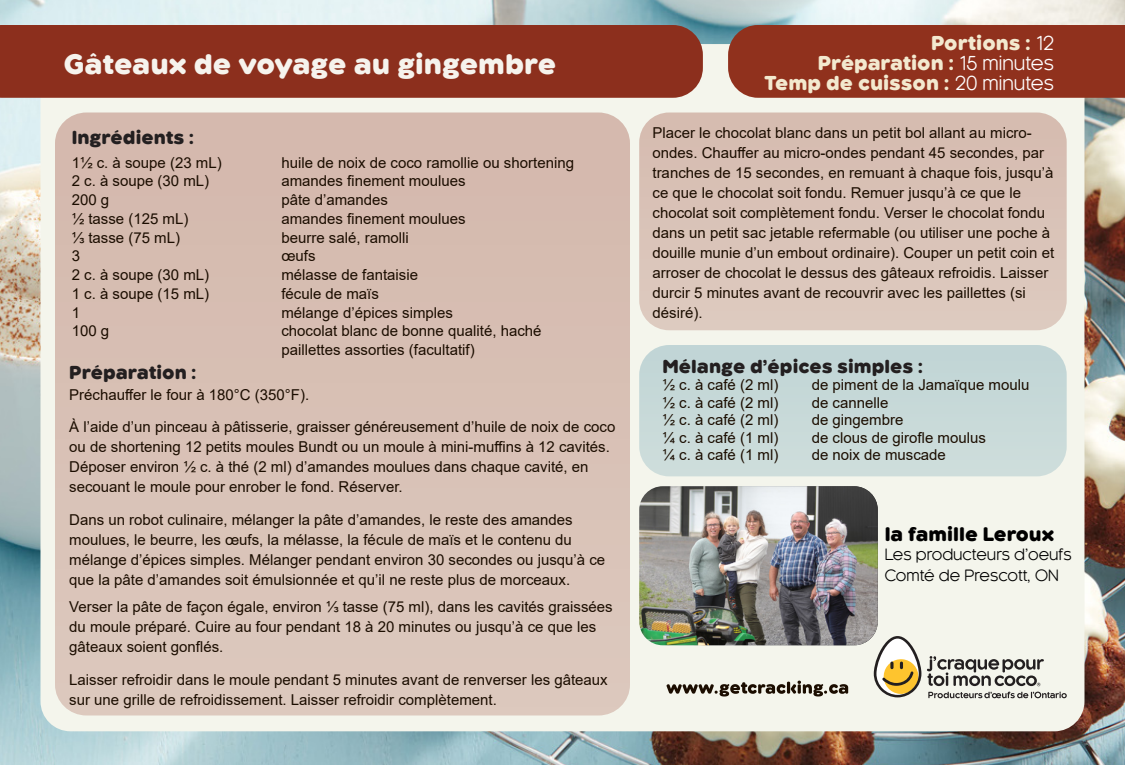
<style>
.page{position:relative;width:1125px;height:765px;background:#fff}
.page>*{position:absolute;margin:0;border:0;box-sizing:border-box;transform-origin:0 0}
.t1{font:800 26.25px "Kaleko 205 Round W01";color:#f6f3ed}
.t2{font:800 18.75px "Kaleko 205 Round W01";color:#f3e9cf}
.t3{font:800 18.25px "Kaleko 205 Round W01";color:#000}
.t4{font:800 17.5px "Kaleko 205 Round W01";color:#231f20}
.t5{font:15.25px "Kaleko 205 Round W01";color:#000}
.t6{font:15px/20px "Arial";color:#1b0d00}
.s1{font-weight:400;color:#fff}
</style>
<div class="page">
<img style="left:0;top:0;width:1124px;height:765px">
<div style="left:41px;top:44px;width:1044px;height:687px;background:#f4f5ec;border-radius:30px"></div>
<div style="left:639px;top:112px;width:428px;height:218px;background:#d9c3b8;border-radius:30px"></div>
<div style="left:55px;top:112px;width:575px;height:603px;background:#d8c0b5;border-radius:31px"></div>
<div style="left:639px;top:345px;width:428px;height:131px;background:#c7d9d8;border-radius:30px"></div>
<img style="left:639px;top:486px;width:239px;height:159px">
<div style="left:728px;top:25px;width:397px;height:73px;background:#90311d"></div>
<svg style="left:927px;top:656px;width:117px;height:30px"></svg>
<svg style="left:874px;top:636px;width:47px;height:61px"></svg>
<svg style="left:928px;top:692px;width:139px;height:6px"></svg>
<div style="left:0;top:25px;width:703px;height:73px;background:#8c2f1d"></div>
<svg style="left:667px;top:681px;width:181px;height:16px"></svg>
<p class="t1" style="left:64px;top:49px;width:494px">Gâteaux de voyage au gingembre</p>
<p class="t2" style="left:931px;top:33px;width:124px">Portions : <span class="s1">12</span></p>
<p class="t2" style="left:818px;top:53px;width:238px">Préparation : <span class="s1">15 minutes</span></p>
<p class="t2" style="left:764px;top:73px;width:291px">Temp de cuisson : <span class="s1">20 minutes</span></p>
<p class="t6" style="left:652px;top:123px;width:403px">Placer le chocolat blanc dans un petit bol allant au micro&shy;ondes. Chauffer au micro-ondes pendant 45 secondes, par tranches de 15 secondes, en remuant à chaque fois, jusqu’à ce que le chocolat soit fondu. Remuer jusqu’à ce que le chocolat soit complètement fondu. Verser le chocolat fondu dans un petit sac jetable refermable (ou utiliser une poche à douille munie d’un embout ordinaire). Couper un petit coin et arroser de chocolat le dessus des gâteaux refroidis. Laisser durcir 5 minutes avant de recouvrir avec les paillettes (si désiré).</p>
<p class="t4" style="left:72px;top:127px;width:124px">Ingrédients :</p>
<p class="t6" style="left:72px;top:152px;width:152px">1½ c. à soupe (23 mL)</p>
<p class="t6" style="left:72px;top:171px;width:139px">2 c. à soupe (30 mL)</p>
<p class="t6" style="left:72px;top:190px;width:39px">200 g</p>
<p class="t6" style="left:72px;top:209px;width:118px">½ tasse (125 mL)</p>
<p class="t6" style="left:72px;top:227px;width:110px">⅓ tasse (75 mL)</p>
<p class="t6" style="left:72px;top:246px;width:10px">3</p>
<p class="t6" style="left:72px;top:265px;width:139px">2 c. à soupe (30 mL)</p>
<p class="t6" style="left:72px;top:284px;width:139px">1 c. à soupe (15 mL)</p>
<p class="t6" style="left:72px;top:302px;width:10px">1</p>
<p class="t6" style="left:72px;top:321px;width:39px">100 g</p>
<p class="t6" style="left:281px;top:152px;width:294px">huile de noix de coco ramollie ou shortening</p>
<p class="t6" style="left:281px;top:171px;width:186px">amandes finement moulues</p>
<p class="t6" style="left:281px;top:190px;width:108px">pâte d’amandes</p>
<p class="t6" style="left:281px;top:209px;width:186px">amandes finement moulues</p>
<p class="t6" style="left:281px;top:227px;width:129px">beurre salé, ramolli</p>
<p class="t6" style="left:281px;top:246px;width:36px">œufs</p>
<p class="t6" style="left:281px;top:265px;width:138px">mélasse de fantaisie</p>
<p class="t6" style="left:281px;top:284px;width:99px">fécule de maïs</p>
<p class="t6" style="left:281px;top:302px;width:173px">mélange d’épices simples</p>
<p class="t6" style="left:281px;top:321px;width:262px">chocolat blanc de bonne qualité, haché</p>
<p class="t6" style="left:281px;top:340px;width:195px">paillettes assorties (facultatif)</p>
<p class="t6" style="left:69px;top:384px;width:242px">Préchauffer le four à 180°C (350°F).</p>
<p class="t6" style="left:69px;top:417px;width:548px">À l’aide d’un pinceau à pâtisserie, graisser généreusement d’huile de noix de coco ou de shortening 12 petits moules Bundt ou un moule à mini-muffins à 12 cavités.<br>Déposer environ ½ c. à thé (2 ml) d’amandes moulues dans chaque cavité, en secouant le moule pour enrober le fond. Réserver.</p>
<p class="t6" style="left:69px;top:509px;width:538px">Dans un robot culinaire, mélanger la pâte d’amandes, le reste des amandes moulues, le beurre, les œufs, la mélasse, la fécule de maïs et le contenu du mélange d’épices simples. Mélanger pendant environ 30 secondes ou jusqu’à ce que la pâte d’amandes soit émulsionnée et qu’il ne reste plus de morceaux.</p>
<p class="t6" style="left:69px;top:597px;width:545px">Verser la pâte de façon égale, environ ⅓ tasse (75 ml), dans les cavités graissées du moule préparé. Cuire au four pendant 18 à 20 minutes ou jusqu’à ce que les gâteaux soient gonflés.</p>
<p class="t6" style="left:69px;top:669px;width:540px">Laisser refroidir dans le moule pendant 5 minutes avant de renverser les gâteaux sur une grille de refroidissement. Laisser refroidir complètement.</p>
<p class="t4" style="left:69px;top:362px;width:129px">Préparation :</p>
<p class="t4" style="left:663px;top:356px;width:263px">Mélange d’épices simples :</p>
<p class="t6" style="left:663px;top:375px;width:117px">½ c. à café (2 ml)</p>
<p class="t6" style="left:812px;top:375px;width:219px">de piment de la Jamaïque moulu</p>
<p class="t6" style="left:663px;top:393px;width:117px">½ c. à café (2 ml)</p>
<p class="t6" style="left:812px;top:393px;width:78px">de cannelle</p>
<p class="t6" style="left:663px;top:410px;width:117px">½ c. à café (2 ml)</p>
<p class="t6" style="left:812px;top:410px;width:93px">de gingembre</p>
<p class="t6" style="left:663px;top:428px;width:117px">¼ c. à café (1 ml)</p>
<p class="t6" style="left:812px;top:428px;width:176px">de clous de girofle moulus</p>
<p class="t6" style="left:663px;top:445px;width:117px">¼ c. à café (1 ml)</p>
<p class="t6" style="left:812px;top:445px;width:136px">de noix de muscade</p>
<p class="t3" style="left:885px;top:524px;width:171px">la famille Leroux</p>
<p class="t5" style="left:885px;top:546px;width:189px">Les producteurs d’oeufs</p>
<p class="t5" style="left:885px;top:567px;width:176px">Comté de Prescott, ON</p>
</div>
